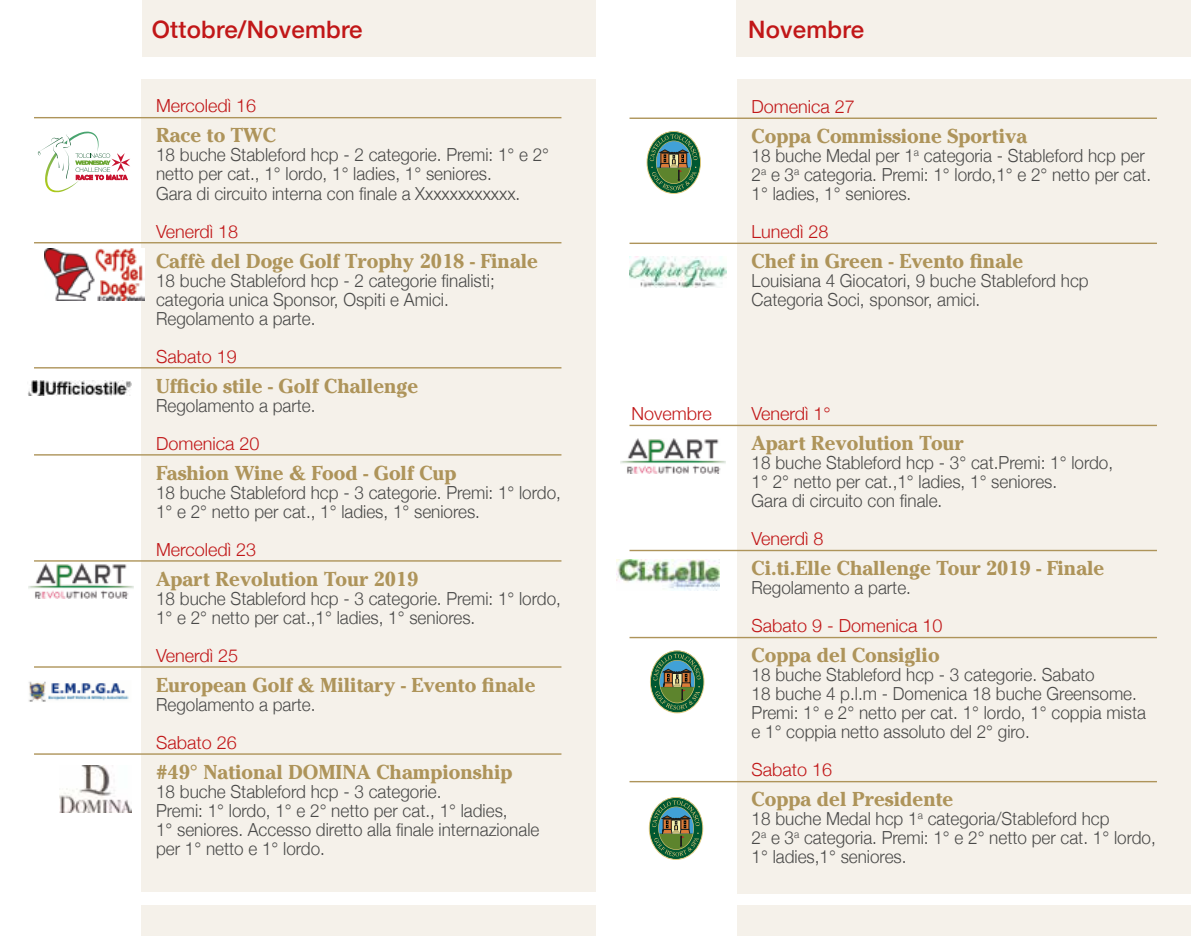
<style>
.page{position:relative;width:1191px;height:936px;background:#fff}
.page>*{position:absolute;margin:0;border:0;box-sizing:border-box;transform-origin:0 0}
.t1{font:500 24px "Helvetica Neue";letter-spacing:.01em;color:#c11718}
.t2{font:700 20px "Cheltenham";color:#ae945a}
.t3{font:300 18px/19px "Helvetica Neue";color:#4a4a49;scale:.95 1}
.t4{font:300 18px "Helvetica Neue";color:#c11718}
</style>
<div class="page">
<div style="left:141px;top:905px;width:454px;height:30px;background:#f5f1ea"></div>
<div style="left:737px;top:905px;width:454px;height:30px;background:#f5f1ea"></div>
<div style="left:142px;top:0;width:453px;height:57px;background:#f5f1ea"></div>
<div style="left:141px;top:79px;width:454px;height:812px;background:#f5f1ea"></div>
<hr style="left:34px;top:117px;width:527px;height:1px;background:#ae945a">
<hr style="left:34px;top:242px;width:527px;height:1px;background:#ae945a">
<hr style="left:34px;top:367px;width:527px;height:1px;background:#ae945a">
<hr style="left:34px;top:454px;width:527px;height:1px;background:#ae945a">
<hr style="left:34px;top:560px;width:527px;height:1px;background:#ae945a">
<hr style="left:34px;top:666px;width:527px;height:1px;background:#ae945a">
<hr style="left:34px;top:753px;width:527px;height:1px;background:#ae945a">
<svg style="left:38px;top:132px;width:92px;height:60px"></svg>
<img style="left:45px;top:248px;width:99px;height:52px">
<img style="left:60px;top:765px;width:72px;height:47px">
<img style="left:28px;top:564px;width:106px;height:35px">
<div style="left:737px;top:79px;width:454px;height:814px;background:#f5f1ea"></div>
<div style="left:736px;top:0;width:455px;height:57px;background:#f5f1ea"></div>
<hr style="left:629px;top:117px;width:528px;height:2px;background:#ae945a">
<hr style="left:629px;top:242px;width:528px;height:2px;background:#ae945a">
<hr style="left:629px;top:424px;width:528px;height:2px;background:#ae945a">
<hr style="left:629px;top:549px;width:528px;height:2px;background:#ae945a">
<hr style="left:629px;top:636px;width:528px;height:2px;background:#ae945a">
<hr style="left:629px;top:780px;width:528px;height:2px;background:#ae945a">
<img style="left:616px;top:559px;width:103px;height:31px">
<img style="left:620px;top:438px;width:106px;height:35px">
<svg style="left:641px;top:131px;width:60px;height:112px"></svg>
<svg style="left:643px;top:650px;width:61px;height:210px"></svg>
<img style="left:28px;top:380px;width:103px;height:15px">
<img style="left:629px;top:256px;width:97px;height:32px">
<img style="left:28px;top:681px;width:101px;height:21px">
<h1 class="t1" style="left:152px;top:10px;width:212px">Ottobre/Novembre</h1>
<h1 class="t1" style="left:747px;top:9px;width:72px">Marzo</h1>
<h1 class="t1" style="left:748px;top:10px;width:117px">Novembre</h1>
<p class="t4" style="left:156px;top:91px;width:102px">Mercoledì 16</p>
<p class="t2" style="left:156px;top:123px;width:122px">Race to TWC</p>
<p class="t3" style="left:156px;top:144px;width:415px">18 buche Stableford hcp - 2 categorie. Premi: 1° e 2° netto per cat., 1° lordo, 1° ladies, 1° seniores.<br>Gara di circuito interna con finale a Xxxxxxxxxxxx.</p>
<p class="t4" style="left:156px;top:216px;width:84px">Venerdì 18</p>
<p class="t2" style="left:156px;top:248px;width:383px">Caffè del Doge Golf Trophy 2018 - Finale</p>
<p class="t3" style="left:156px;top:269px;width:358px">18 buche Stableford hcp - 2 categorie finalisti; categoria unica Sponsor, Ospiti e Amici.<br>Regolamento a parte.</p>
<p class="t4" style="left:156px;top:341px;width:82px">Sabato 19</p>
<p class="t2" style="left:156px;top:373px;width:263px">Ufficio stile - Golf Challenge</p>
<p class="t3" style="left:156px;top:394px;width:169px">Regolamento a parte.</p>
<p class="t4" style="left:156px;top:428px;width:105px">Domenica 20</p>
<p class="t2" style="left:156px;top:460px;width:302px">Fashion Wine &amp; Food - Golf Cup</p>
<p class="t3" style="left:156px;top:481px;width:428px">18 buche Stableford hcp - 3 categorie. Premi: 1° lordo,<br>1° e 2° netto per cat., 1° ladies, 1° seniores.</p>
<p class="t4" style="left:156px;top:534px;width:102px">Mercoledì 23</p>
<p class="t2" style="left:156px;top:566px;width:264px">Apart Revolution Tour 2019</p>
<p class="t3" style="left:156px;top:587px;width:428px">18 buche Stableford hcp - 3 categorie. Premi: 1° lordo,<br>1° e 2° netto per cat.,1° ladies, 1° seniores.</p>
<p class="t4" style="left:156px;top:640px;width:84px">Venerdì 25</p>
<p class="t2" style="left:156px;top:672px;width:381px">European Golf &amp; Military - Evento finale</p>
<p class="t3" style="left:156px;top:693px;width:169px">Regolamento a parte.</p>
<p class="t4" style="left:156px;top:727px;width:82px">Sabato 26</p>
<p class="t2" style="left:156px;top:759px;width:358px">#49° National DOMINA Championship</p>
<p class="t3" style="left:156px;top:780px;width:405px">18 buche Stableford hcp - 3 categorie.<br>Premi: 1° lordo, 1° e 2° netto per cat., 1° ladies,<br>1° seniores. Accesso diretto alla finale internazionale per 1° netto e 1° lordo.</p>
<p class="t4" style="left:751px;top:92px;width:105px">Domenica 27</p>
<p class="t2" style="left:751px;top:124px;width:277px">Coppa Commissione Sportiva</p>
<p class="t3" style="left:751px;top:145px;width:422px">18 buche Medal per 1<sup>a</sup> categoria - Stableford hcp per<br>2<sup>a</sup> e 3<sup>a</sup> categoria. Premi: 1° lordo,1° e 2° netto per cat.<br>1° ladies, 1° seniores.</p>
<p class="t4" style="left:751px;top:217px;width:79px">Lunedì 28</p>
<p class="t2" style="left:751px;top:249px;width:273px">Chef in Green - Evento finale</p>
<p class="t3" style="left:751px;top:270px;width:356px">Louisiana 4 Giocatori, 9 buche Stableford hcp<br>Categoria Soci, sponsor, amici.</p>
<p class="t4" style="left:631px;top:399px;width:82px">Novembre</p>
<p class="t4" style="left:751px;top:399px;width:81px">Venerdì 1°</p>
<p class="t2" style="left:751px;top:431px;width:213px">Apart Revolution Tour</p>
<p class="t3" style="left:751px;top:452px;width:382px">18 buche Stableford hcp - 3° cat.Premi: 1° lordo,<br>1° 2° netto per cat.,1° ladies, 1° seniores.<br>Gara di circuito con finale.</p>
<p class="t4" style="left:751px;top:524px;width:74px">Venerdì 8</p>
<p class="t2" style="left:751px;top:556px;width:354px">Ci.ti.Elle Challenge Tour 2019 - Finale</p>
<p class="t3" style="left:751px;top:577px;width:169px">Regolamento a parte.</p>
<p class="t4" style="left:751px;top:611px;width:192px">Sabato 9 - Domenica 10</p>
<p class="t2" style="left:751px;top:643px;width:189px">Coppa del Consiglio</p>
<p class="t3" style="left:751px;top:664px;width:416px">18 buche Stableford hcp - 3 categorie. Sabato<br>18 buche 4 p.l.m - Domenica 18 buche Greensome.<br>Premi: 1° e 2° netto per cat. 1° lordo, 1° coppia mista e 1° coppia netto assoluto del 2° giro.</p>
<p class="t4" style="left:751px;top:755px;width:82px">Sabato 16</p>
<p class="t2" style="left:751px;top:787px;width:203px">Coppa del Presidente</p>
<p class="t3" style="left:751px;top:808px;width:427px">18 buche Medal hcp 1<sup>a</sup> categoria/Stableford hcp<br>2<sup>a</sup> e 3<sup>a</sup> categoria. Premi: 1° e 2° netto per cat. 1° lordo,<br>1° ladies,1° seniores.</p>
</div>
